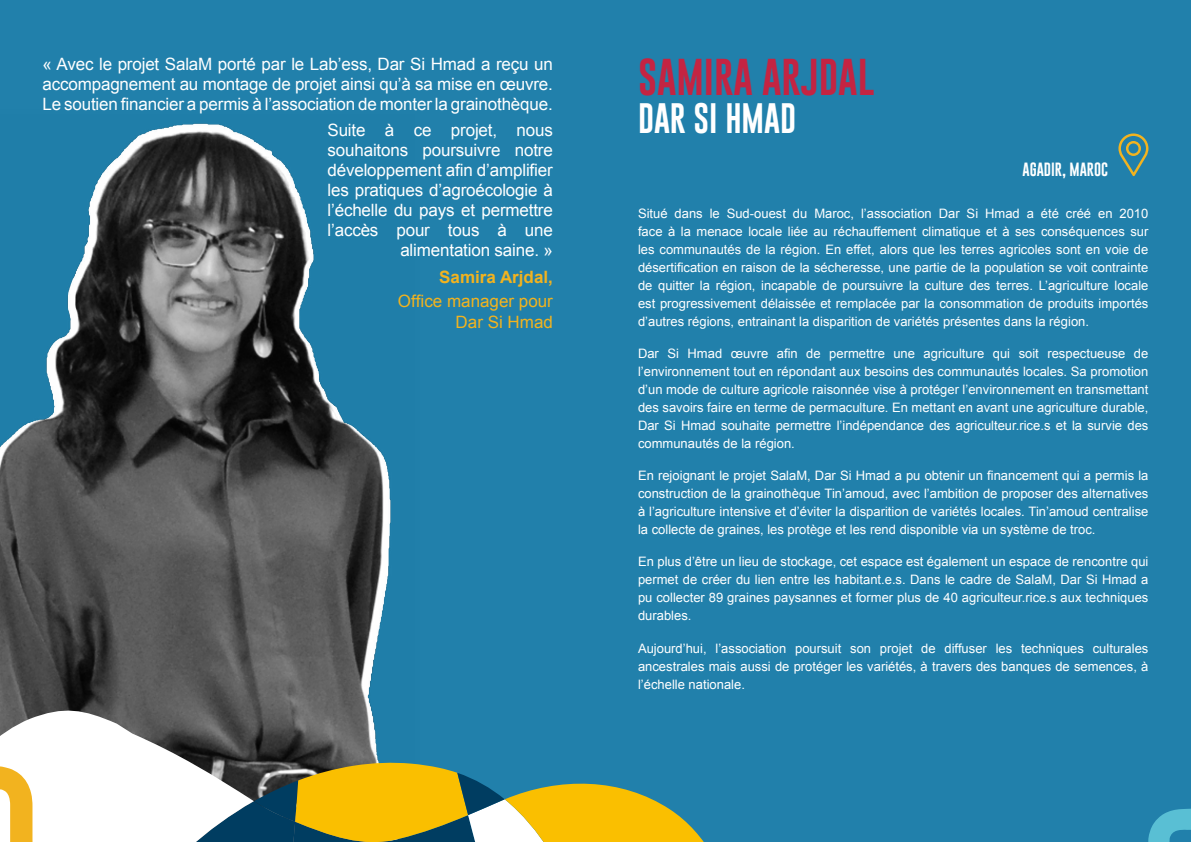
<style>
.page{position:relative;width:1191px;height:842px;background:#2180ab}
.page>*{position:absolute;margin:0;border:0;box-sizing:border-box;transform-origin:0 0}
.t1{font:37.8px "Gobold Uplow";color:#c42442}
.t2{font:31.1px "Gobold Uplow";color:#fff}
.t3{font:17px/20px "Arial";letter-spacing:-.01em;color:#fff;text-align:right}
.t4{font:17px/21px "Arial";color:#f2b31f;text-align:right}
.t5{font:700 17px "Arial";color:#f2b31f}
.t6{font:14px "Gobold Uplow";color:#fff}
.t7{font:13px/18px "Arial";color:#fff;text-align:justify}
</style>
<div class="page">
<img style="left:0;top:123px;width:391px;height:582px">
<svg style="left:0;top:705px;width:704px;height:137px"></svg>
<svg style="left:1118px;top:133px;width:30px;height:43px"></svg>
<svg style="left:1148px;top:808px;width:43px;height:34px"></svg>
<h3 class="t3" style="left:43px;top:54px;width:512px;text-align:justify">« Avec le projet SalaM porté par le Lab’ess, Dar Si Hmad a reçu un accompagnement au montage de projet ainsi qu’à sa mise en œuvre.<br>Le soutien financier a permis à l’association de monter la grainothèque.</h3>
<h1 class="t1" style="left:638px;top:47px;width:238px">SAMIRA ARJDAL</h1>
<h2 class="t2" style="left:638px;top:94px;width:160px">DAR SI HMAD</h2>
<h3 class="t3" style="left:327px;top:120px;width:227px">Suite à ce projet, nous souhaitons poursuivre notre développement afin d’amplifier les pratiques d’agroécologie à l’échelle du pays et permettre l’accès pour tous à une alimentation saine. »</h3>
<h3 class="t5" style="left:439px;top:266px;width:115px">Samira Arjdal,</h3>
<h3 class="t4" style="left:398px;top:291px;width:156px">Office manager pour<br>Dar Si Hmad</h3>
<p class="t6" style="left:1022px;top:158px;width:87px">AGADIR, MAROC</p>
<p class="t7" style="left:638px;top:204px;width:512px">Situé dans le Sud-ouest du Maroc, l’association Dar Si Hmad a été créé en 2010 face à la menace locale liée au réchauffement climatique et à ses conséquences sur les communautés de la région. En effet, alors que les terres agricoles sont en voie de désertification en raison de la sécheresse, une partie de la population se voit contrainte de quitter la région, incapable de poursuivre la culture des terres. L’agriculture locale est progressivement délaissée et remplacée par la consommation de produits importés d’autres régions, entrainant la disparition de variétés présentes dans la région.</p>
<p class="t7" style="left:638px;top:345px;width:512px">Dar Si Hmad œuvre afin de permettre une agriculture qui soit respectueuse de l’environnement tout en répondant aux besoins des communautés locales. Sa promotion d’un mode de culture agricole raisonnée vise à protéger l’environnement en transmettant des savoirs faire en terme de permaculture. En mettant en avant une agriculture durable, Dar Si Hmad souhaite permettre l’indépendance des agriculteur.rice.s et la survie des communautés de la région.</p>
<p class="t7" style="left:638px;top:467px;width:512px">En rejoignant le projet SalaM, Dar Si Hmad a pu obtenir un financement qui a permis la construction de la grainothèque Tin’amoud, avec l’ambition de proposer des alternatives à l’agriculture intensive et d’éviter la disparition de variétés locales. Tin’amoud centralise la collecte de graines, les protège et les rend disponible via un système de troc.</p>
<p class="t7" style="left:638px;top:553px;width:512px">En plus d’être un lieu de stockage, cet espace est également un espace de rencontre qui permet de créer du lien entre les habitant.e.s. Dans le cadre de SalaM, Dar Si Hmad a pu collecter 89 graines paysannes et former plus de 40 agriculteur.rice.s aux techniques durables.</p>
<p class="t7" style="left:638px;top:639px;width:512px">Aujourd’hui, l’association poursuit son projet de diffuser les techniques culturales ancestrales mais aussi de protéger les variétés, à travers des banques de semences, à l’échelle nationale.</p>
</div>
